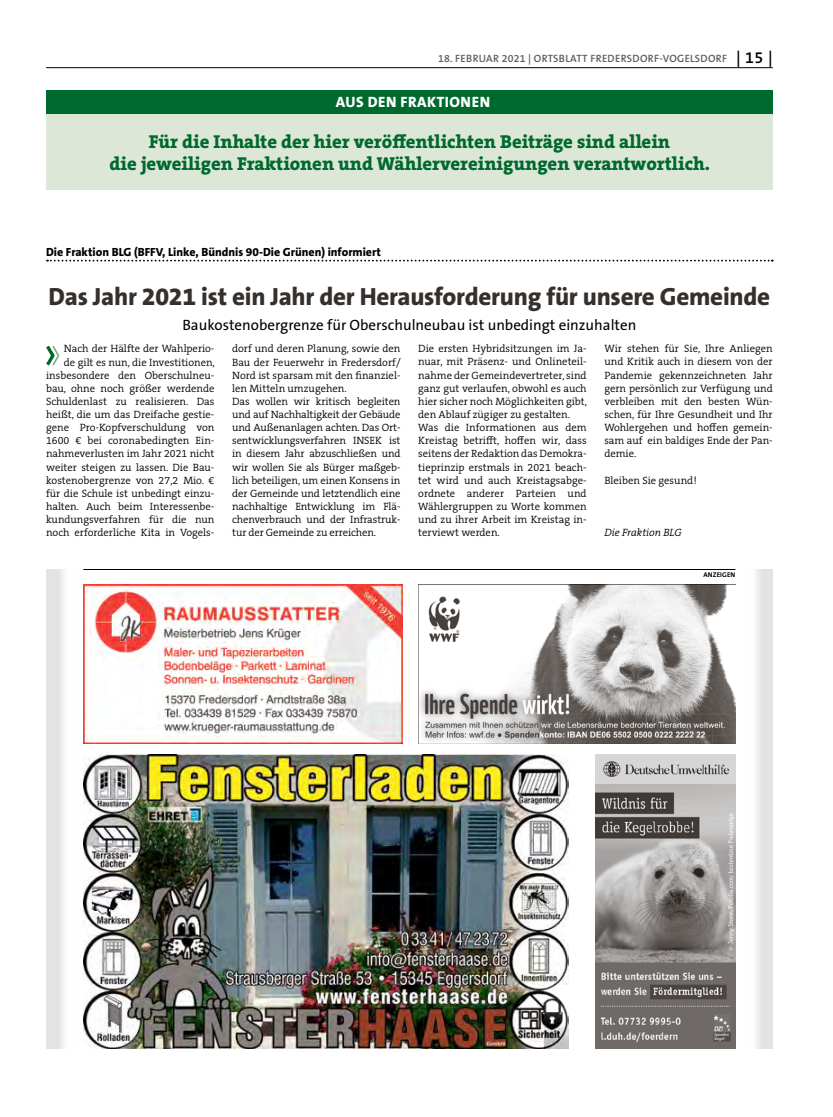
<style>
.page{position:relative;width:833px;height:1117px;background:#fff}
.page>*{position:absolute;margin:0;border:0;box-sizing:border-box;transform-origin:0 0}
.t1{font:800 25px "The Sans B W8";letter-spacing:-.01em;color:#36302d}
.t2{font:800 18.75px/22.5px "The Serif B W8";color:#00692d;text-align:center}
.t3{font:15px "The Sans B W5 Plain";color:#000}
.t4{font:800 15px "The Sans B W8";letter-spacing:.035em;color:#fff}
.t5{font:800 11.88px "The Sans B W8";color:#000}
.t6{font:300 10.62px/13.1px "The Serif B W4";color:#000}
.t7{font:600 10.62px "The Sans B W6";letter-spacing:.03em;color:#615c58}
.t8{font:italic 300 10.62px "The Serif B W4";color:#000}
.t9{font:700 6.88px "The Sans B W7";letter-spacing:.025em;color:#000}
.s1{font-size:16.25px;color:#000}
</style>
<div class="page">
<hr style="left:46px;top:67px;width:726px;height:1px;background:#000">
<div style="left:46px;top:90px;width:726px;height:24px;background:#00692d"></div>
<svg style="left:47px;top:259px;width:726px;height:2px"></svg>
<div style="left:46px;top:114px;width:726px;height:76px;background:#dce7d7"></div>
<svg style="left:46px;top:345px;width:14px;height:21px"></svg>
<hr style="left:83px;top:569px;width:652px;height:1px;background:#000">
<svg style="left:756px;top:569px;width:16px;height:479px;background:#e6e6e5"></svg>
<svg style="left:46px;top:569px;width:18px;height:479px;background:#e5e5e4"></svg>
<img style="left:83px;top:754px;width:486px;height:294px">
<img style="left:595px;top:754px;width:140px;height:294px">
<img style="left:83px;top:584px;width:319px;height:159px">
<img style="left:418px;top:584px;width:317px;height:158px">
<p class="t7" style="left:438px;top:52px;width:336px">18. FEBRUAR 2021 | ORTSBLATT FREDERSDORF-VOGELSDORF <span class="s1">| 15 |</span></p>
<h3 class="t4" style="left:336px;top:92px;width:156px">AUS DEN FRAKTIONEN</h3>
<h3 class="t4" style="left:344px;top:92px;width:138px">AUS DER GEMEINDE</h3>
<h2 class="t2" style="left:110px;top:130px;width:602px">Für die Inhalte der hier veröffentlichten Beiträge sind allein<br>die jeweiligen Fraktionen und Wählervereinigungen verantwortlich.</h2>
<p class="t5" style="left:46px;top:244px;width:336px">Die Fraktion BLG (BFFV, Linke, Bündnis 90-Die Grünen) informiert</p>
<h1 class="t1" style="left:49px;top:281px;width:723px">Das Jahr 2021 ist ein Jahr der Herausforderung für unsere Gemeinde</h1>
<h3 class="t3" style="left:182px;top:315px;width:455px">Baukostenobergrenze für Oberschulneubau ist unbedingt einzuhalten</h3>
<p class="t6" style="left:46px;top:342px;width:170px;text-align:right">Nach der Hälfte der Wahlperio-<br>de gilt es nun, die Investitionen, insbesondere den Oberschulneu&shy;bau, ohne noch größer werdende Schuldenlast zu realisieren. Das heißt, die um das Dreifache gestie&shy;gene Pro-Kopfverschuldung von 1600 € bei coronabedingten Ein&shy;nahmeverlusten im Jahr 2021 nicht weiter steigen zu lassen. Die Bau&shy;kostenobergrenze von 27,2 Mio. € für die Schule ist unbedingt einzu&shy;halten. Auch beim Interessenbe&shy;kundungsverfahren für die nun noch erforderliche Kita in Vogels-</p>
<p class="t6" style="left:232px;top:342px;width:170px">dorf und deren Planung, sowie den Bau der Feuerwehr in Fredersdorf/ Nord ist sparsam mit den finanziel&shy;len Mitteln umzugehen.<br>Das wollen wir kritisch begleiten und auf Nachhaltigkeit der Gebäude und Außenanlagen achten. Das Ort&shy;sentwicklungsverfahren INSEK ist in diesem Jahr abzuschließen und wir wollen Sie als Bürger maßgeb&shy;lich beteiligen, um einen Konsens in der Gemeinde und letztendlich eine nachhaltige Entwicklung im Flä&shy;chenverbrauch und der Infrastruk&shy;tur der Gemeinde zu erreichen.</p>
<p class="t6" style="left:418px;top:342px;width:170px">Die ersten Hybridsitzungen im Ja&shy;nuar, mit Präsenz- und Onlineteil&shy;nahme der Gemeindevertreter, sind ganz gut verlaufen, obwohl es auch hier sicher noch Möglichkeiten gibt, den Ablauf zügiger zu gestalten.<br>Was die Informationen aus dem<br>Kreistag betrifft, hoffen wir, dass seitens der Redaktion das Demokra&shy;tieprinzip erstmals in 2021 beach&shy;tet wird und auch Kreistagsabge&shy;ordnete anderer Parteien und<br>Wählergruppen zu Worte kommen und zu ihrer Arbeit im Kreistag in&shy;terviewt werden.</p>
<p class="t6" style="left:604px;top:342px;width:170px;text-align:justify">Wir stehen für Sie, Ihre Anliegen und Kritik auch in diesem von der Pandemie gekennzeichneten Jahr gern persönlich zur Verfügung und verbleiben mit den besten Wün&shy;schen, für Ihre Gesundheit und Ihr Wohlergehen und hoffen gemein&shy;sam auf ein baldiges Ende der Pan&shy;demie.</p>
<p class="t6" style="left:604px;top:473px;width:94px">Bleiben Sie gesund!</p>
<p class="t8" style="left:604px;top:525px;width:79px">Die Fraktion BLG</p>
<p class="t9" style="left:703px;top:570px;width:34px">ANZEIGEN</p>
</div>
